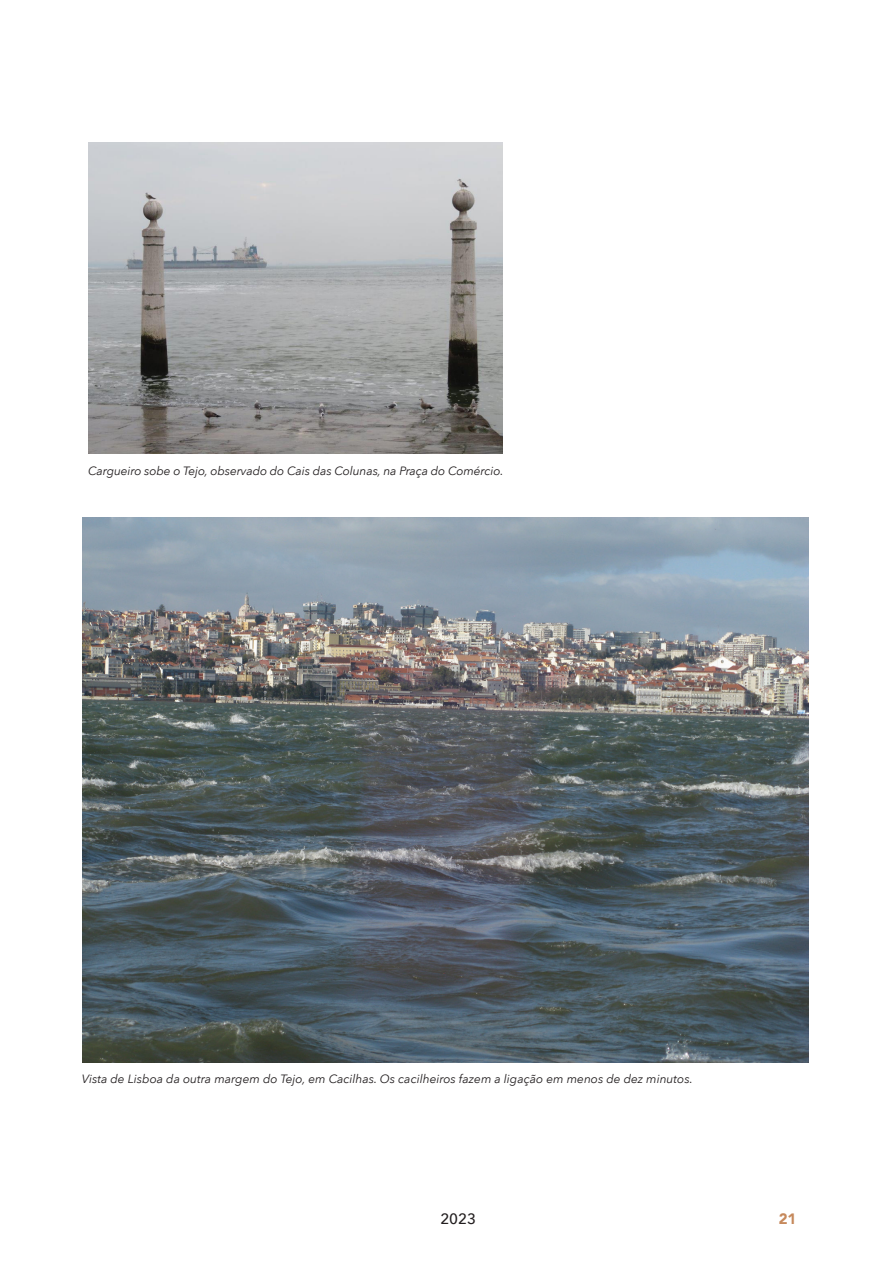
<style>
.page{position:relative;width:893px;height:1263px;background:#fff}
.page>*{position:absolute;margin:0;border:0;box-sizing:border-box;transform-origin:0 0}
.t1{font:500 15px "Avenir Next";color:#231f20}
.t2{font:900 15px "Avenir";color:#c6895c}
.t3{font:italic 12px "Avenir Next";color:#231f20}
</style>
<div class="page">
<img style="left:83px;top:518px;width:725px;height:544px">
<img style="left:88px;top:142px;width:415px;height:311px">
<p class="t3" style="left:88px;top:461px;width:417px">Cargueiro sobe o Tejo, observado do Cais das Colunas, na Praça do Comércio.</p>
<p class="t3" style="left:82px;top:1069px;width:612px">Vista de Lisboa da outra margem do Tejo, em Cacilhas. Os cacilheiros fazem a ligação em menos de dez minutos.</p>
<p class="t1" style="left:440px;top:1206px;width:37px">2023</p>
<p class="t2" style="left:779px;top:1206px;width:19px">21</p>
</div>
